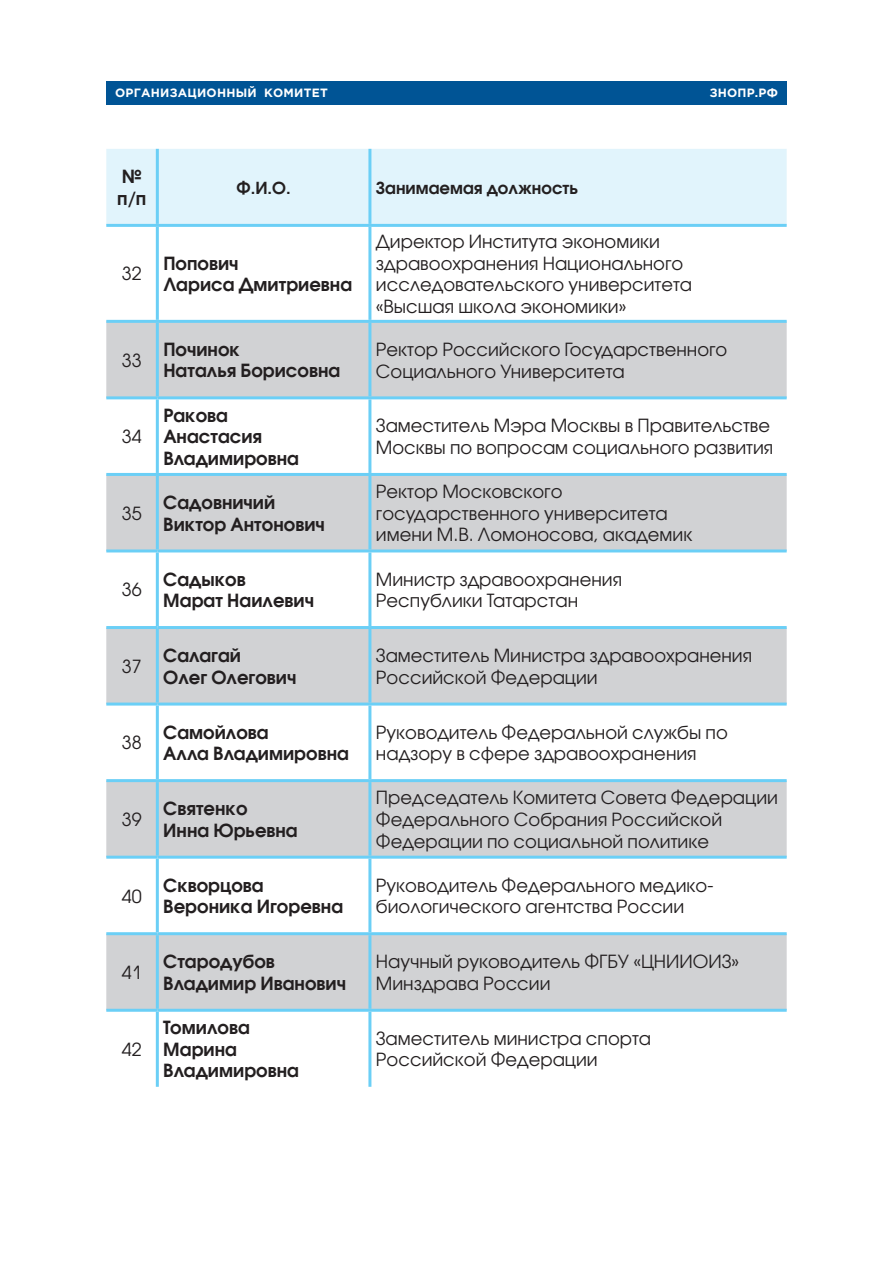
<style>
.page{position:relative;width:893px;height:1263px;background:#fff}
.page>*{position:absolute;margin:0;border:0;box-sizing:border-box;transform-origin:0 0}
.t1{font:18px/21.6px "Avant Garde Gothic C";color:#231f20}
.t2{font:700 18px/21.6px "Avant Garde Gothic C";color:#231f20}
.t3{font:700 16.5px "Avant Garde Gothic C";color:#231f20}
.t4{font:700 12px "Gotham Pro";letter-spacing:.02em;color:#fff}
</style>
<div class="page">
<div style="left:106px;top:81px;width:681px;height:23px;background:#005495"></div>
<div style="left:106px;top:149px;width:681px;height:75px;background:#e1f4fc"></div>
<svg style="left:106px;top:323px;width:681px;height:686px;fill:#d1d2d4"></svg>
<hr style="left:156px;top:149px;width:3px;height:75px;background:#6bcff6">
<hr style="left:368px;top:149px;width:3px;height:75px;background:#6bcff6">
<hr style="left:106px;top:224px;width:681px;height:3px;background:#6bcff6">
<hr style="left:106px;top:320px;width:681px;height:3px;background:#6bcff6">
<hr style="left:157px;top:396px;width:630px;height:3px;background:#6bcff6">
<hr style="left:106px;top:626px;width:51px;height:3px;background:#6bcff6">
<hr style="left:157px;top:856px;width:630px;height:3px;background:#6bcff6">
<hr style="left:156px;top:227px;width:3px;height:93px;background:#6bcff6">
<hr style="left:368px;top:227px;width:3px;height:93px;background:#6bcff6">
<hr style="left:156px;top:323px;width:3px;height:73px;background:#6bcff6">
<hr style="left:368px;top:323px;width:3px;height:73px;background:#6bcff6">
<hr style="left:106px;top:396px;width:51px;height:3px;background:#6bcff6">
<hr style="left:156px;top:399px;width:3px;height:74px;background:#6bcff6">
<hr style="left:368px;top:399px;width:3px;height:74px;background:#6bcff6">
<hr style="left:106px;top:473px;width:681px;height:3px;background:#6bcff6">
<hr style="left:368px;top:476px;width:3px;height:73px;background:#6bcff6">
<hr style="left:106px;top:549px;width:51px;height:3px;background:#6bcff6">
<hr style="left:106px;top:702px;width:51px;height:3px;background:#6bcff6">
<hr style="left:156px;top:476px;width:3px;height:73px;background:#6bcff6">
<hr style="left:157px;top:549px;width:213px;height:3px;background:#6bcff6">
<hr style="left:156px;top:552px;width:3px;height:74px;background:#6bcff6">
<hr style="left:370px;top:549px;width:417px;height:3px;background:#6bcff6">
<hr style="left:368px;top:552px;width:3px;height:74px;background:#6bcff6">
<hr style="left:157px;top:626px;width:213px;height:3px;background:#6bcff6">
<hr style="left:156px;top:629px;width:3px;height:73px;background:#6bcff6">
<hr style="left:370px;top:626px;width:417px;height:3px;background:#6bcff6">
<hr style="left:368px;top:629px;width:3px;height:73px;background:#6bcff6">
<hr style="left:157px;top:702px;width:213px;height:3px;background:#6bcff6">
<hr style="left:156px;top:705px;width:3px;height:74px;background:#6bcff6">
<hr style="left:370px;top:702px;width:417px;height:3px;background:#6bcff6">
<hr style="left:368px;top:705px;width:3px;height:74px;background:#6bcff6">
<hr style="left:106px;top:779px;width:264px;height:3px;background:#6bcff6">
<hr style="left:156px;top:782px;width:3px;height:74px;background:#6bcff6">
<hr style="left:370px;top:779px;width:417px;height:3px;background:#6bcff6">
<hr style="left:368px;top:782px;width:3px;height:74px;background:#6bcff6">
<hr style="left:106px;top:856px;width:51px;height:3px;background:#6bcff6">
<hr style="left:156px;top:859px;width:3px;height:73px;background:#6bcff6">
<hr style="left:368px;top:859px;width:3px;height:73px;background:#6bcff6">
<hr style="left:106px;top:932px;width:51px;height:3px;background:#6bcff6">
<hr style="left:156px;top:935px;width:3px;height:74px;background:#6bcff6">
<hr style="left:368px;top:935px;width:3px;height:74px;background:#6bcff6">
<hr style="left:106px;top:1009px;width:51px;height:3px;background:#6bcff6">
<hr style="left:156px;top:1012px;width:3px;height:75px;background:#6bcff6">
<hr style="left:368px;top:1012px;width:3px;height:75px;background:#6bcff6">
<hr style="left:157px;top:932px;width:630px;height:3px;background:#6bcff6">
<hr style="left:157px;top:1009px;width:630px;height:3px;background:#6bcff6">
<p class="t4" style="left:115px;top:88px;width:214px">ОРГАНИЗАЦИОННЫЙ КОМИТЕТ</p>
<p class="t4" style="left:710px;top:88px;width:70px">ЗНОПР.РФ</p>
<p class="t2" style="left:117px;top:168px;width:31px">№ п/п</p>
<p class="t3" style="left:237px;top:181px;width:56px">Ф.И.О.</p>
<p class="t3" style="left:376px;top:181px;width:204px">Занимаемая должность</p>
<p class="t1" style="left:122px;top:265px;width:21px">32</p>
<p class="t2" style="left:163px;top:254px;width:190px">Попович<br>Лариса Дмитриевна</p>
<p class="t1" style="left:376px;top:232px;width:318px">Директор Института экономики здравоохранения Национального исследовательского университета «Высшая школа экономики»</p>
<p class="t1" style="left:122px;top:351px;width:21px">33</p>
<p class="t2" style="left:163px;top:340px;width:178px">Починок<br>Наталья Борисовна</p>
<p class="t1" style="left:376px;top:340px;width:353px">Ректор Российского Государственного<br>Социального Университета</p>
<p class="t1" style="left:122px;top:428px;width:21px">34</p>
<p class="t2" style="left:163px;top:406px;width:137px">Ракова<br>Анастасия<br>Владимировна</p>
<p class="t1" style="left:376px;top:417px;width:399px">Заместитель Мэра Москвы в Правительстве<br>Москвы по вопросам социального развития</p>
<p class="t1" style="left:122px;top:504px;width:21px">35</p>
<p class="t2" style="left:163px;top:493px;width:163px">Садовничий<br>Виктор Антонович</p>
<p class="t1" style="left:376px;top:482px;width:318px">Ректор Московского государственного университета имени М.В. Ломоносова, академик</p>
<p class="t1" style="left:122px;top:581px;width:21px">36</p>
<p class="t2" style="left:163px;top:570px;width:152px">Садыков<br>Марат Наилевич</p>
<p class="t1" style="left:376px;top:570px;width:248px">Министр здравоохранения<br>Республики Татарстан</p>
<p class="t1" style="left:122px;top:657px;width:21px">37</p>
<p class="t2" style="left:163px;top:646px;width:135px">Салагай<br>Олег Олегович</p>
<p class="t1" style="left:376px;top:646px;width:378px">Заместитель Министра здравоохранения<br>Российской Федерации</p>
<p class="t1" style="left:122px;top:734px;width:21px">38</p>
<p class="t2" style="left:163px;top:723px;width:187px">Самойлова<br>Алла Владимировна</p>
<p class="t1" style="left:376px;top:723px;width:353px">Руководитель Федеральной службы по надзору в сфере здравоохранения</p>
<p class="t1" style="left:122px;top:810px;width:21px">39</p>
<p class="t2" style="left:163px;top:799px;width:136px">Святенко<br>Инна Юрьевна</p>
<p class="t1" style="left:376px;top:789px;width:404px">Председатель Комитета Совета Федерации<br>Федерального Собрания Российской<br>Федерации по социальной политике</p>
<p class="t1" style="left:122px;top:887px;width:21px">40</p>
<p class="t2" style="left:163px;top:876px;width:181px">Скворцова<br>Вероника Игоревна</p>
<p class="t1" style="left:376px;top:876px;width:339px">Руководитель Федерального медико&shy;биологического агентства России</p>
<p class="t1" style="left:122px;top:963px;width:21px">41</p>
<p class="t2" style="left:163px;top:952px;width:184px">Стародубов<br>Владимир Иванович</p>
<p class="t1" style="left:376px;top:952px;width:365px">Научный руководитель ФГБУ «ЦНИИОИЗ»<br>Минздрава России</p>
<p class="t1" style="left:122px;top:1040px;width:21px">42</p>
<p class="t2" style="left:163px;top:1018px;width:137px">Томилова<br>Марина<br>Владимировна</p>
<p class="t1" style="left:376px;top:1029px;width:277px">Заместитель министра спорта<br>Российской Федерации</p>
</div>
